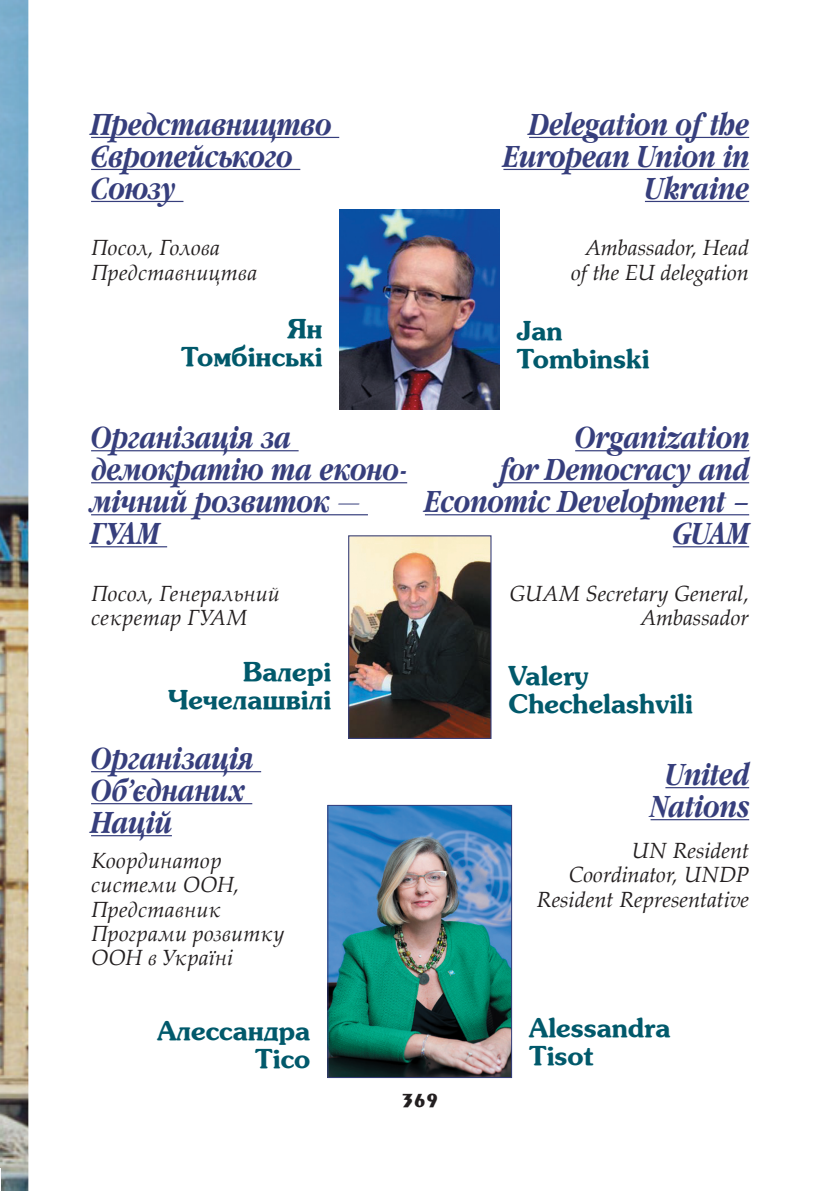
<style>
.page{position:relative;width:840px;height:1191px;background:#fff}
.page>*{position:absolute;margin:0;border:0;box-sizing:border-box;transform-origin:0 0}
.t1{font:italic 700 30px/32px "Garamond Narrow C";color:#363e7c}
.t2{font:700 26px/28px "AG Presquire";color:#01596b}
.t3{font:italic 22px/24.4px "Palatino Linotype";color:#231f20;text-align:right}
.t4{font:700 20px "Pengvin";color:#231f20}
</style>
<div class="page">
<img style="left:0;top:0;width:28px;height:1191px">
<hr style="left:529px;top:137px;width:219px;height:1px;background:#363e7c">
<hr style="left:503px;top:169px;width:245px;height:1px;background:#363e7c">
<hr style="left:644px;top:201px;width:104px;height:1px;background:#363e7c">
<hr style="left:575px;top:450px;width:173px;height:1px;background:#363e7c">
<hr style="left:498px;top:482px;width:250px;height:1px;background:#363e7c">
<hr style="left:424px;top:514px;width:324px;height:1px;background:#363e7c">
<hr style="left:672px;top:546px;width:76px;height:1px;background:#363e7c">
<hr style="left:665px;top:787px;width:83px;height:1px;background:#363e7c">
<hr style="left:650px;top:819px;width:98px;height:1px;background:#363e7c">
<hr style="left:91px;top:137px;width:248px;height:1px;background:#363e7c">
<hr style="left:91px;top:169px;width:209px;height:1px;background:#363e7c">
<hr style="left:91px;top:201px;width:92px;height:1px;background:#363e7c">
<hr style="left:91px;top:450px;width:207px;height:1px;background:#363e7c">
<hr style="left:91px;top:482px;width:316px;height:1px;background:#363e7c">
<hr style="left:91px;top:514px;width:277px;height:1px;background:#363e7c">
<hr style="left:91px;top:546px;width:76px;height:1px;background:#363e7c">
<hr style="left:91px;top:771px;width:170px;height:1px;background:#363e7c">
<hr style="left:91px;top:803px;width:161px;height:1px;background:#363e7c">
<hr style="left:91px;top:835px;width:81px;height:1px;background:#363e7c">
<img style="left:339px;top:209px;width:160px;height:200px">
<img style="left:350px;top:537px;width:139px;height:200px">
<div style="left:348px;top:535px;width:143px;height:204px;border:1px solid #363e7c"></div>
<img style="left:329px;top:807px;width:181px;height:269px">
<div style="left:327px;top:805px;width:185px;height:273px;border:1px solid #363e7c"></div>
<h1 class="t1" style="left:91px;top:111px;width:242px">Представництво<br>Європейського<br>Союзу</h1>
<p class="t3" style="left:91px;top:235px;width:167px;text-align:left">Посол, Голова<br>Представництва</p>
<p class="t2" style="left:181px;top:314px;width:143px;text-align:right">Ян<br>Томбінські</p>
<h1 class="t1" style="left:503px;top:111px;width:247px;text-align:right">Delegation of the<br>European Union in<br>Ukraine</h1>
<p class="t3" style="left:571px;top:235px;width:179px">Ambassador, Head of the EU delegation</p>
<p class="t2" style="left:516px;top:316px;width:134px">Jan<br>Tombinski</p>
<h1 class="t1" style="left:91px;top:424px;width:317px">Організація за демократію та еконо&shy;мічний розвиток —<br>ГУАМ</h1>
<p class="t3" style="left:91px;top:580px;width:190px;text-align:left">Посол, Генеральний секретар ГУАМ</p>
<p class="t2" style="left:168px;top:657px;width:165px;text-align:right">Валері<br>Чечелашвілі</p>
<h1 class="t1" style="left:91px;top:745px;width:164px">Організація<br>Об’єднаних<br>Націй</h1>
<p class="t3" style="left:91px;top:847px;width:195px;text-align:left">Координатор системи ООН,<br>Представник<br>Програми розвитку<br>ООН в Україні</p>
<h1 class="t1" style="left:424px;top:424px;width:325px;text-align:right">Organization<br>for Democracy and<br>Economic Development –<br>GUAM</h1>
<p class="t3" style="left:509px;top:580px;width:241px">GUAM Secretary General,<br>Ambassador</p>
<p class="t2" style="left:508px;top:661px;width:186px">Valery<br>Chechelashvili</p>
<h1 class="t1" style="left:650px;top:761px;width:100px;text-align:center">United<br>Nations</h1>
<p class="t3" style="left:536px;top:837px;width:214px">UN Resident<br>Coordinator, UNDP<br>Resident Representative</p>
<p class="t2" style="left:157px;top:1016px;width:154px;text-align:right">Алессандра<br>Тісо</p>
<p class="t2" style="left:529px;top:1013px;width:143px">Alessandra<br>Tisot</p>
<p class="t4" style="left:401px;top:1091px;width:38px">369</p>
</div>
